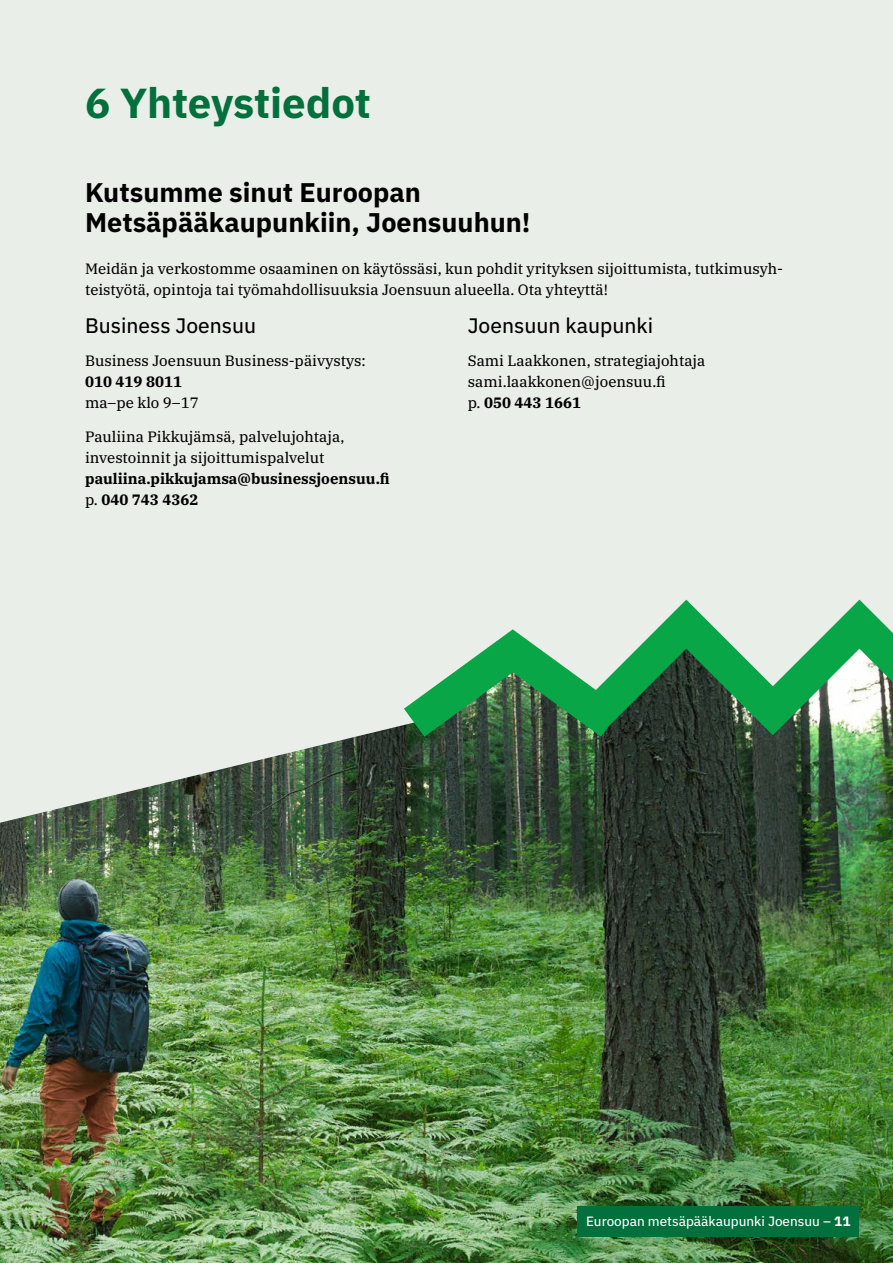
<style>
.page{position:relative;width:893px;height:1263px;background:#eaeee8}
.page>*{position:absolute;margin:0;border:0;box-sizing:border-box;transform-origin:0 0}
.t1{font:700 42px "IBM Plex Sans";letter-spacing:-.005em;color:#02703c}
.t2{font:700 27px/30px "IBM Plex Sans";color:#000}
.t3{font:21px "IBM Plex Sans Text";color:#000}
.t4{font:15px/21px "IBM Plex Serif Text";color:#000}
.t5{font:700 15px/21px "IBM Plex Serif";color:#000}
.t6{font:13.5px "IBM Plex Sans Text";color:#fff}
.s1{font-family:"IBM Plex Serif Text";font-weight:400}
.s2{font-family:"IBM Plex Sans";font-weight:700}
</style>
<div class="page">
<img style="left:0;top:725px;width:893px;height:538px">
<svg style="left:404px;top:600px;width:489px;height:137px"></svg>
<div style="left:577px;top:1207px;width:282px;height:30px;background:#02703c"></div>
<h1 class="t1" style="left:85px;top:69px;width:287px">6 Yhteystiedot</h1>
<h2 class="t2" style="left:85px;top:175px;width:447px">Kutsumme sinut Euroopan<br>Metsäpääkaupunkiin, Joensuuhun!</h2>
<p class="t4" style="left:85px;top:257px;width:700px">Meidän ja verkostomme osaaminen on käytössäsi, kun pohdit yrityksen sijoittumista, tutkimusyh&shy;teistyötä, opintoja tai työmahdollisuuksia Joensuun alueella. Ota yhteyttä!</p>
<h3 class="t3" style="left:85px;top:309px;width:173px">Business Joensuu</h3>
<p class="t4" style="left:85px;top:349px;width:282px">Business Joensuun Business-päivystys:</p>
<p class="t5" style="left:85px;top:370px;width:98px">010 419 8011</p>
<p class="t4" style="left:85px;top:391px;width:115px">ma–pe klo 9–17</p>
<p class="t4" style="left:85px;top:425px;width:261px">Pauliina Pikkujämsä, palvelujohtaja, investoinnit ja sijoittumispalvelut</p>
<p class="t5" style="left:85px;top:467px;width:306px">pauliina.pikkujamsa@businessjoensuu.fi <span class="s1">p.</span> 040 743 4362</p>
<h3 class="t3" style="left:468px;top:309px;width:187px">Joensuun kaupunki</h3>
<p class="t4" style="left:468px;top:349px;width:239px">Sami Laakkonen, strategiajohtaja sami.laakkonen@joensuu.fi</p>
<p class="t5" style="left:468px;top:391px;width:115px"><span class="s1">p.</span> 050 443 1661</p>
<p class="t6" style="left:586px;top:1210px;width:266px">Euroopan metsäpääkaupunki Joensuu – <span class="s2">11</span></p>
</div>
